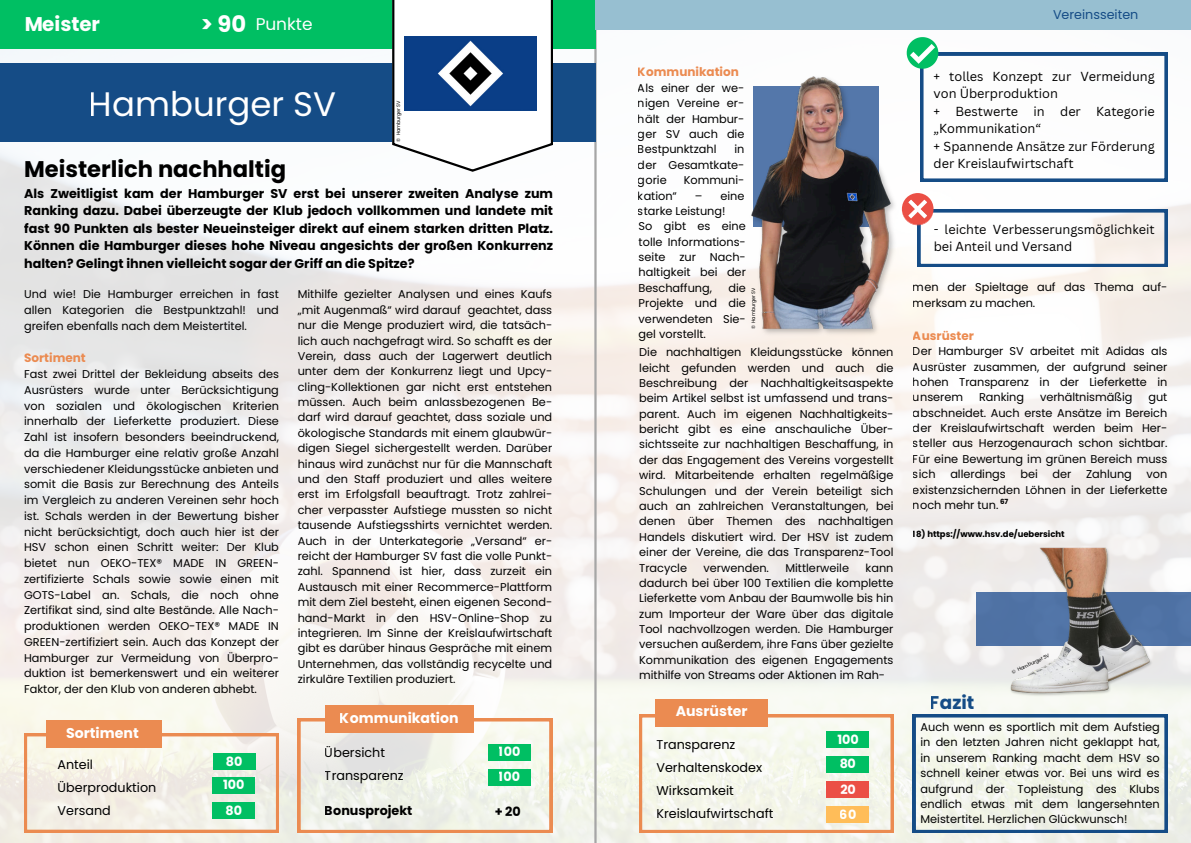
<style>
.page{position:relative;width:1191px;height:843px;background:#fff}
.page>*{position:absolute;margin:0;border:0;box-sizing:border-box;transform-origin:0 0}
.t1{font:33.9px "Poppins";color:#fff}
.t2{font:700 22.6px "Poppins";color:#000}
.t3{font:700 19.8px "Poppins";color:#fff}
.t4{font:700 18.4px "Poppins";color:#154c86}
.t5{font:17px "Poppins";color:#fff}
.t6{font:700 14.1px "Poppins";color:#fff}
.t7{font:700 12.7px/17.5px "Poppins";color:#000;text-align:justify}
.t8{font:12.7px/17.5px "Canva Sans";color:#000}
.t9{font:12.7px/22.8px "Poppins";color:#000}
.t10{font:700 12.7px/25.1px "Poppins";color:#fff}
.t11{font:12.7px "Poppins";color:#154c86}
.t12{font:700 12px "Poppins";color:#eb8b51}
.t13{font:11.3px/15.4px "Poppins";color:#000;text-align:justify}
.t14{font:700 8.5px "Poppins";color:#000}
.t15{font:700 7.1px "Poppins";color:#000}
.t16{font:4.9px "Poppins";letter-spacing:-.02em;color:#000}
.s1{font-weight:700;font-size:22.6px}
</style>
<div class="page">
<img style="left:0;top:30px;width:1190px;height:812px">
<svg style="left:24px;top:733px;width:255px;height:99px;background:#f1e7d9"></svg>
<hr style="left:594px;top:28px;width:2px;height:814px;background:#a6a6a6">
<div style="left:0;top:63px;width:595px;height:78px;background:#154c86"></div>
<div style="left:46px;top:719px;width:116px;height:28px;background:#eb8b51"></div>
<svg style="left:298px;top:718px;width:254px;height:114px"></svg>
<svg style="left:639px;top:714px;width:254px;height:118px"></svg>
<div style="left:325px;top:705px;width:148px;height:27px;background:#eb8b51"></div>
<div style="left:655px;top:699px;width:113px;height:27px;background:#eb8b51"></div>
<svg style="left:959px;top:193px;width:208px;height:73px"></svg>
<svg style="left:906px;top:37px;width:261px;height:144px"></svg>
<svg style="left:912px;top:714px;width:255px;height:118px"></svg>
<div style="left:0;top:0;width:595px;height:49px;background:#00bf63"></div>
<div style="left:213px;top:753px;width:42px;height:16px;background:#00bf63"></div>
<div style="left:212px;top:777px;width:43px;height:16px;background:#00bf63"></div>
<div style="left:212px;top:802px;width:43px;height:16px;background:#00bf63"></div>
<div style="left:488px;top:744px;width:42px;height:16px;background:#00bf63"></div>
<div style="left:488px;top:769px;width:43px;height:16px;background:#00bf63"></div>
<div style="left:826px;top:731px;width:42px;height:16px;background:#00bf63"></div>
<div style="left:826px;top:756px;width:42px;height:16px;background:#00bf63"></div>
<div style="left:826px;top:781px;width:42px;height:16px;background:#eb4f45"></div>
<div style="left:826px;top:806px;width:42px;height:16px;background:#ffbd59"></div>
<svg style="left:392px;top:0;width:161px;height:172px"></svg>
<img style="left:405px;top:36px;width:132px;height:75px">
<div style="left:976px;top:592px;width:214px;height:53px;background:#4f72a4"></div>
<div style="left:595px;top:0;width:595px;height:30px;background:#97bfd1"></div>
<img style="left:1000px;top:546px;width:174px;height:174px">
<img style="left:689px;top:68px;width:270px;height:270px">
<h3 class="t3" style="left:24px;top:13px;width:77px">Meister</h3>
<h3 class="t5" style="left:200px;top:14px;width:114px"><span class="s1">&gt; 90</span> Punkte</h3>
<h1 class="t1" style="left:89px;top:85px;width:249px">Hamburger SV</h1>
<p class="t16" style="left:395px;top:142px;width:43px;rotate:-90deg">© Hamburger SV</p>
<h2 class="t2" style="left:24px;top:156px;width:263px">Meisterlich nachhaltig</h2>
<p class="t7" style="left:24px;top:185px;width:530px">Als Zweitligist kam der Hamburger SV erst bei unserer zweiten Analyse zum Ranking dazu. Dabei überzeugte der Klub jedoch vollkommen und landete mit fast 90 Punkten als bester Neueinsteiger direkt auf einem starken dritten Platz.<br>Können die Hamburger dieses hohe Niveau angesichts der großen Konkurrenz halten? Gelingt ihnen vielleicht sogar der Griff an die Spitze?</p>
<p class="t13" style="left:24px;top:286px;width:256px;line-height:15.7px">Und wie! Die Hamburger erreichen in fast allen Kategorien die Bestpunktzahl! und greifen ebenfalls nach dem Meistertitel.</p>
<p class="t12" style="left:24px;top:351px;width:63px">Sortiment</p>
<p class="t13" style="left:24px;top:366px;width:256px;line-height:15.7px">Fast zwei Drittel der Bekleidung abseits des Ausrüsters wurde unter Berücksichtigung von sozialen und ökologischen Kriterien innerhalb der Lieferkette produziert. Diese Zahl ist insofern besonders beeindruckend, da die Hamburger eine relativ große Anzahl verschiedener Kleidungsstücke anbieten und somit die Basis zur Berechnung des Anteils im Vergleich zu anderen Vereinen sehr hoch ist. Schals werden in der Bewertung bisher nicht berücksichtigt, doch auch hier ist der HSV schon einen Schritt weiter: Der Klub bietet nun OEKO-TEX® MADE IN GREEN&shy;zertifizierte Schals sowie sowie einen mit GOTS-Label an. Schals, die noch ohne Zertifikat sind, sind alte Bestände. Alle Nach&shy;produktionen werden OEKO-TEX® MADE IN GREEN-zertifiziert sein. Auch das Konzept der Hamburger zur Vermeidung von Überpro&shy;duktion ist bemerkenswert und ein weiterer Faktor, der den Klub von anderen abhebt.</p>
<p class="t6" style="left:66px;top:724px;width:74px">Sortiment</p>
<p class="t9" style="left:58px;top:753px;width:100px">Anteil<br>Überproduktion<br>Versand</p>
<p class="t10" style="left:226px;top:749px;width:18px">80</p>
<p class="t10" style="left:225px;top:797px;width:18px">80</p>
<p class="t10" style="left:223px;top:772px;width:23px">100</p>
<p class="t13" style="left:298px;top:286px;width:256px">Mithilfe gezielter Analysen und eines Kaufs „mit Augenmaß“ wird darauf geachtet, dass nur die Menge produziert wird, die tatsäch&shy;lich auch nachgefragt wird. So schafft es der Verein, dass auch der Lagerwert deutlich unter dem der Konkurrenz liegt und Upcy&shy;cling-Kollektionen gar nicht erst entstehen müssen. Auch beim anlassbezogenen Be&shy;darf wird darauf geachtet, dass soziale und ökologische Standards mit einem glaubwür&shy;digen Siegel sichergestellt werden. Darüber hinaus wird zunächst nur für die Mannschaft und den Staff produziert und alles weitere erst im Erfolgsfall beauftragt. Trotz zahlrei&shy;cher verpasster Aufstiege mussten so nicht tausende Aufstiegsshirts vernichtet werden.<br>Auch in der Unterkategorie „Versand“ er&shy;reicht der Hamburger SV fast die volle Punkt&shy;zahl. Spannend ist hier, dass zurzeit ein Austausch mit einer Recommerce-Plattform mit dem Ziel besteht, einen eigenen Second&shy;hand-Markt in den HSV-Online-Shop zu integrieren. Im Sinne der Kreislaufwirtschaft gibt es darüber hinaus Gespräche mit einem Unternehmen, das vollständig recycelte und zirkuläre Textilien produziert.</p>
<p class="t6" style="left:340px;top:709px;width:120px">Kommunikation</p>
<p class="t9" style="left:325px;top:741px;width:80px">Übersicht<br>Transparenz</p>
<p class="t7" style="left:325px;top:801px;width:89px">Bonusprojekt</p>
<p class="t10" style="left:499px;top:739px;width:23px">100<br>100</p>
<p class="t7" style="left:494px;top:803px;width:28px">+ 20</p>
<p class="t12" style="left:637px;top:65px;width:102px">Kommunikation</p>
<p class="t13" style="left:637px;top:80px;width:108px">Als einer der we&shy;nigen Vereine er&shy;hält der Hambur&shy;ger SV auch die Bestpunktzahl</p>
<p class="t13" style="left:637px;top:142px;width:108px;text-indent:96px">in der Gesamtkate&shy;gorie</p>
<p class="t13" style="left:683px;top:172px;width:62px">Kommuni-</p>
<p class="t13" style="left:637px;top:188px;width:108px;text-indent:57px">– eine starke Leistung!</p>
<p class="t13" style="left:637px;top:188px;width:41px">kation“</p>
<p class="t13" style="left:638px;top:218px;width:109px">So gibt es eine tolle Informations&shy;seite zur Nach&shy;haltigkeit bei der Beschaffung,</p>
<p class="t13" style="left:638px;top:280px;width:109px;text-indent:90px">die Projekte und die verwendeten Sie&shy;gel vorstellt.</p>
<p class="t16" style="left:750px;top:329px;width:43px;rotate:-90deg">© Hamburger SV</p>
<p class="t13" style="left:639px;top:344px;width:256px">Die nachhaltigen Kleidungsstücke können leicht gefunden werden und auch die Beschreibung der Nachhaltigkeitsaspekte beim Artikel selbst ist umfassend und trans&shy;parent. Auch im eigenen Nachhaltigkeits&shy;bericht gibt es eine anschauliche Über&shy;sichtsseite zur nachhaltigen Beschaffung, in der das Engagement des Vereins vorgestellt wird. Mitarbeitende erhalten regelmäßige Schulungen und der Verein beteiligt sich auch an zahlreichen Veranstaltungen, bei denen über Themen des nachhaltigen Handels diskutiert wird. Der HSV ist zudem einer der Vereine, die das Transparenz-Tool Tracycle</p>
<p class="t13" style="left:703px;top:559px;width:67px">verwenden.</p>
<p class="t13" style="left:785px;top:559px;width:65px">Mittlerweile</p>
<p class="t13" style="left:639px;top:559px;width:256px;text-indent:226px">kann dadurch bei über 100 Textilien die komplette Lieferkette vom Anbau der Baumwolle bis hin zum Importeur der Ware über das digitale Tool nachvollzogen werden. Die Hamburger versuchen außerdem, ihre Fans über gezielte Kommunikation des eigenen Engagements mithilfe von Streams oder Aktionen im Rah-</p>
<p class="t6" style="left:675px;top:702px;width:73px">Ausrüster</p>
<p class="t9" style="left:656px;top:733px;width:118px">Transparenz<br>Verhaltenskodex<br>Wirksamkeit<br>Kreislaufwirtschaft</p>
<p class="t10" style="left:837px;top:726px;width:23px">100</p>
<p class="t10" style="left:839px;top:751px;width:18px">80</p>
<p class="t10" style="left:839px;top:776px;width:18px;line-height:25.7px">20<br>60</p>
<p class="t11" style="left:1052px;top:7px;width:87px">Vereinsseiten</p>
<p class="t8" style="left:933px;top:67px;width:223px">+ tolles Konzept zur Vermeidung von Überproduktion<br>+ Bestwerte in der Kategorie „Kommunikation“<br>+ Spannende Ansätze zur Förderung der Kreislaufwirtschaft</p>
<p class="t8" style="left:933px;top:220px;width:223px">- leichte Verbesserungsmöglichkeit bei Anteil und Versand</p>
<p class="t13" style="left:912px;top:280px;width:256px">men der Spieltage auf das Thema auf&shy;merksam zu machen.</p>
<p class="t12" style="left:912px;top:328px;width:63px">Ausrüster</p>
<p class="t13" style="left:912px;top:343px;width:256px">Der Hamburger SV arbeitet mit Adidas als Ausrüster zusammen, der aufgrund seiner hohen Transparenz in der Lieferkette in unserem</p>
<p class="t13" style="left:978px;top:389px;width:47px">Ranking</p>
<p class="t13" style="left:1039px;top:389px;width:94px">verhältnismäßig</p>
<p class="t13" style="left:912px;top:389px;width:256px;text-indent:235px">gut abschneidet. Auch erste Ansätze im Bereich der Kreislaufwirtschaft werden beim Her&shy;steller aus Herzogenaurach schon sichtbar.<br>Für eine Bewertung im grünen Bereich muss sich</p>
<p class="t13" style="left:950px;top:466px;width:57px">allerdings</p>
<p class="t13" style="left:1020px;top:466px;width:19px">bei</p>
<p class="t13" style="left:1052px;top:466px;width:20px">der</p>
<p class="t13" style="left:1085px;top:466px;width:47px">Zahlung</p>
<p class="t13" style="left:912px;top:466px;width:256px;text-indent:234px">von existenzsichernden Löhnen in der Lieferkette noch mehr tun.</p>
<p class="t14" style="left:912px;top:529px;width:153px">18) https://www.hsv.de/uebersicht</p>
<p class="t15" style="left:999px;top:497px;width:10px">67</p>
<p class="t16" style="left:1010px;top:670px;width:43px;rotate:-26deg">© Hamburger SV</p>
<h3 class="t4" style="left:929px;top:692px;width:46px">Fazit</h3>
<p class="t13" style="left:920px;top:719px;width:241px">Auch wenn es sportlich mit dem Aufstieg in den letzten Jahren nicht geklappt hat, in unserem Ranking macht dem HSV so schnell keiner etwas vor. Bei uns wird es aufgrund der Topleistung des Klubs endlich etwas mit dem langersehnten Meistertitel. Herzlichen Glückwunsch!</p>
</div>
